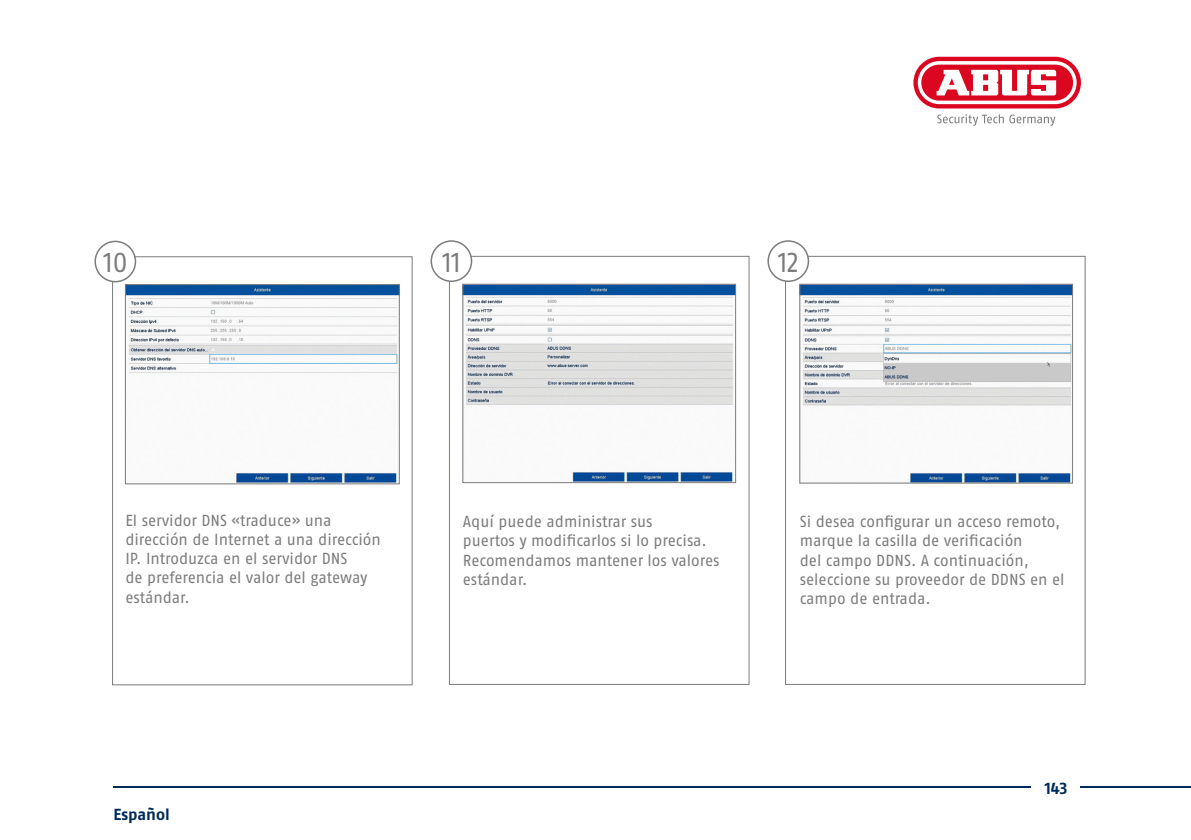
<style>
.page{position:relative;width:1191px;height:840px;background:#fff}
.page>*{position:absolute;margin:0;border:0;box-sizing:border-box;transform-origin:0 0}
.t1{font:27.2px "ABUS Fago Pro";color:#7c7c7c;scale:.94 1}
.t2{font:16px/19.2px "ABUS Fago Pro";color:#7c7c7c}
.t3{font:700 16px "ABUS Fago Pro";color:#002c59}
</style>
<div class="page">
<hr style="left:113px;top:785px;width:917px;height:2px;background:#002c59">
<hr style="left:1081px;top:785px;width:110px;height:2px;background:#002c59">
<svg style="left:913px;top:57px;width:168px;height:51px"></svg>
<svg style="left:917px;top:61px;width:159px;height:43px"></svg>
<svg style="left:937px;top:114px;width:118px;height:12px"></svg>
<div style="left:449px;top:256px;width:300px;height:428px;border:1px solid #7c7c7c"></div>
<div style="left:431px;top:241px;width:40px;height:40px;background:#fff;border-radius:50%"></div>
<div style="left:430px;top:240px;width:42px;height:42px;border:1px solid #7c7c7c;border-radius:50%"></div>
<img style="left:464px;top:286px;width:270px;height:194px">
<div style="left:462px;top:284px;width:274px;height:198px;border:1px solid #7c7c7c"></div>
<div style="left:785px;top:256px;width:300px;height:428px;border:1px solid #7c7c7c"></div>
<div style="left:768px;top:241px;width:40px;height:40px;background:#fff;border-radius:50%"></div>
<div style="left:767px;top:240px;width:42px;height:42px;border:1px solid #7c7c7c;border-radius:50%"></div>
<img style="left:801px;top:286px;width:269px;height:195px">
<div style="left:799px;top:284px;width:273px;height:199px;border:1px solid #7c7c7c"></div>
<div style="left:112px;top:256px;width:301px;height:429px;border:1px solid #7c7c7c"></div>
<div style="left:95px;top:241px;width:40px;height:40px;background:#fff;border-radius:50%"></div>
<div style="left:94px;top:240px;width:42px;height:42px;border:1px solid #7c7c7c;border-radius:50%"></div>
<img style="left:127px;top:286px;width:270px;height:196px">
<div style="left:125px;top:284px;width:274px;height:200px;border:1px solid #7c7c7c"></div>
<h1 class="t1" style="left:103px;top:246px;width:27px">10</h1>
<h1 class="t1" style="left:442px;top:246px;width:21px">11</h1>
<h1 class="t1" style="left:777px;top:246px;width:24px">12</h1>
<p class="t2" style="left:125px;top:510px;width:257px">El servidor DNS «traduce» una dirección de Internet a una dirección<br>IP. Introduzca en el servidor DNS<br>de preferencia el valor del gateway estándar.</p>
<p class="t3" style="left:113px;top:804px;width:58px">Español</p>
<p class="t2" style="left:463px;top:511px;width:258px">Aquí puede administrar sus<br>puertos y modificarlos si lo precisa.<br>Recomendamos mantener los valores estándar.</p>
<p class="t2" style="left:800px;top:511px;width:266px">Si desea configurar un acceso remoto, marque la casilla de verificación<br>del campo DDNS. A continuación, seleccione su proveedor de DDNS en el campo de entrada.</p>
<p class="t3" style="left:1044px;top:778px;width:25px">143</p>
</div>
